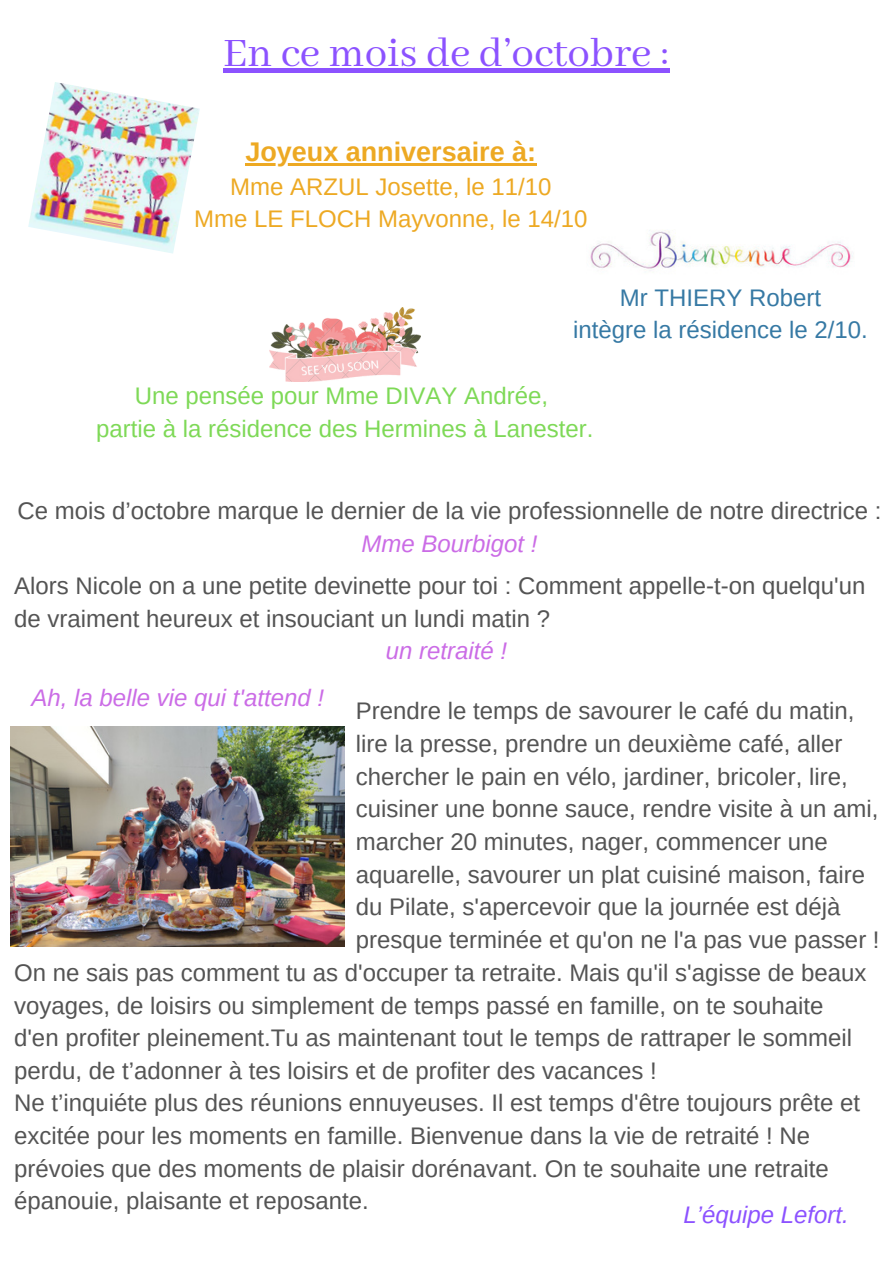
<style>
.page{position:relative;width:893px;height:1264px;background:#fff}
.page>*{position:absolute;margin:0;border:0;box-sizing:border-box;transform-origin:0 0}
.t1{font:45px "Abhaya Libre";color:#8c52ff}
.t2{font:700 27px "Arimo";color:#eda923}
.t3{font:24px/32.5px "Arimo";color:#545454}
.t4{font:24px "Arimo";color:#7ed957}
.t5{font:24px "Arimo";color:#eda923}
.t6{font:24px "Arimo";color:#3679a4}
.t7{font:italic 24px "Arimo";color:#cb6ce6}
.t8{font:italic 24px "Arimo";color:#8c52ff}
.s1{font-style:italic;color:#cb6ce6}
</style>
<div class="page">
<img style="left:28px;top:82px;width:172px;height:171px">
<img style="left:590px;top:230px;width:263px;height:40px">
<img style="left:269px;top:308px;width:151px;height:74px">
<img style="left:11px;top:726px;width:334px;height:220px">
<div style="left:223px;top:68px;width:446px;height:5px;background:#8c52ff"></div>
<hr style="left:245px;top:163px;width:291px;height:2px;background:#eda923">
<p class="t1" style="left:223px;top:28px;width:448px">En ce mois de d’octobre :</p>
<p class="t2" style="left:245px;top:136px;width:292px">Joyeux anniversaire à:</p>
<p class="t5" style="left:230px;top:173px;width:323px">Mme ARZUL Josette, le 11/10</p>
<p class="t5" style="left:194px;top:206px;width:395px">Mme LE FLOCH Mayvonne, le 14/10</p>
<p class="t6" style="left:619px;top:284px;width:203px">Mr THIERY Robert</p>
<p class="t6" style="left:573px;top:316px;width:296px">intègre la résidence le 2/10.</p>
<p class="t4" style="left:135px;top:382px;width:415px">Une pensée pour Mme DIVAY Andrée,</p>
<p class="t4" style="left:96px;top:415px;width:499px">partie à la résidence des Hermines à Lanester.</p>
<p class="t3" style="left:18px;top:495px;width:865px;text-align:center">Ce mois d’octobre marque le dernier de la vie professionnelle de notre directrice :<br><span class="s1">Mme Bourbigot !</span></p>
<p class="t3" style="left:14px;top:569px;width:852px">Alors Nicole on a une petite devinette pour toi : Comment appelle-t-on quelqu'un de vraiment heureux et insouciant un lundi matin ?</p>
<p class="t7" style="left:385px;top:637px;width:123px">un retraité !</p>
<p class="t7" style="left:32px;top:684px;width:294px">Ah, la belle vie qui t'attend !</p>
<p class="t3" style="left:356px;top:695px;width:525px">Prendre le temps de savourer le café du matin, lire la presse, prendre un deuxième café, aller chercher le pain en vélo, jardiner, bricoler, lire, cuisiner une bonne sauce, rendre visite à un ami, marcher 20 minutes, nager, commencer une aquarelle, savourer un plat cuisiné maison, faire du Pilate, s'apercevoir que la journée est déjà presque terminée et qu'on ne l'a pas vue passer !</p>
<p class="t3" style="left:14px;top:956px;width:853px">On ne sais pas comment tu as d'occuper ta retraite. Mais qu'il s'agisse de beaux voyages, de loisirs ou simplement de temps passé en famille, on te souhaite d'en profiter pleinement.Tu as maintenant tout le temps de rattraper le sommeil perdu, de t’adonner à tes loisirs et de profiter des vacances !</p>
<p class="t3" style="left:14px;top:1086px;width:847px">Ne t’inquiéte plus des réunions ennuyeuses. Il est temps d'être toujours prête et excitée pour les moments en famille. Bienvenue dans la vie de retraité ! Ne prévoies que des moments de plaisir dorénavant. On te souhaite une retraite épanouie, plaisante et reposante.</p>
<p class="t8" style="left:683px;top:1201px;width:167px">L’équipe Lefort.</p>
</div>
